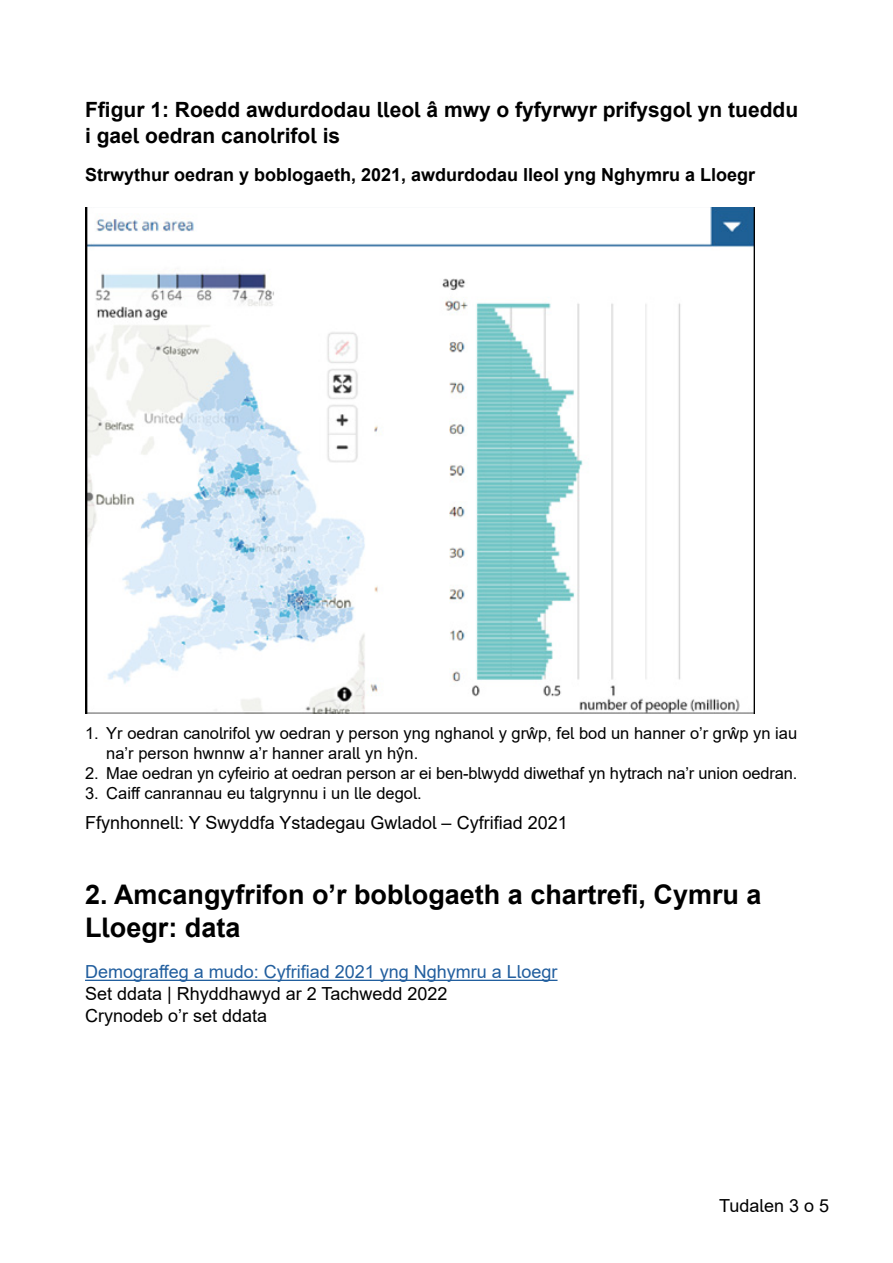
<style>
.page{position:relative;width:893px;height:1263px;background:#fff}
.page>*{position:absolute;margin:0;border:0;box-sizing:border-box;transform-origin:0 0}
.t1{font:700 27px/32.4px "Arial";color:#000}
.t2{font:700 21px/25.2px "Arial";color:#000}
.t3{font:18px "Arial";color:#000}
.t4{font:700 18px "Arial";color:#000}
.t5{font:18px "Arial";color:#215e9e}
.t6{font:16.5px/19.8px "Arial";color:#000}
</style>
<div class="page">
<hr style="left:85px;top:980px;width:472px;height:1px;background:#215e9e">
<img style="left:86px;top:207px;width:668px;height:506px">
<p class="t2" style="left:85px;top:98px;width:715px">Ffigur 1: Roedd awdurdodau lleol â mwy o fyfyrwyr prifysgol yn tueddu i gael oedran canolrifol is</p>
<p class="t4" style="left:85px;top:162px;width:672px">Strwythur oedran y boblogaeth, 2021, awdurdodau lleol yng Nghymru a Lloegr</p>
<p class="t6" style="left:106px;top:723px;width:692px;text-indent:-21px">1. Yr oedran canolrifol yw oedran y person yng nghanol y grŵp, fel bod un hanner o’r grŵp yn iau na’r person hwnnw a’r hanner arall yn hŷn.</p>
<p class="t6" style="left:85px;top:763px;width:714px">2. Mae oedran yn cyfeirio at oedran person ar ei ben-blwydd diwethaf yn hytrach na’r union oedran.</p>
<p class="t6" style="left:85px;top:783px;width:338px">3. Caiff canrannau eu talgrynnu i un lle degol.</p>
<p class="t3" style="left:85px;top:810px;width:484px">Ffynhonnell: Y Swyddfa Ystadegau Gwladol – Cyfrifiad 2021</p>
<p class="t1" style="left:85px;top:879px;width:678px">2. Amcangyfrifon o’r boblogaeth a chartrefi, Cymru a<br>Lloegr: data</p>
<p class="t5" style="left:85px;top:960px;width:474px">Demograffeg a mudo: Cyfrifiad 2021 yng Nghymru a Lloegr</p>
<p class="t3" style="left:85px;top:981px;width:364px">Set ddata | Rhyddhawyd ar 2 Tachwedd 2022</p>
<p class="t3" style="left:85px;top:1003px;width:184px">Crynodeb o’r set ddata</p>
<p class="t3" style="left:719px;top:1193px;width:111px">Tudalen 3 o 5</p>
</div>
